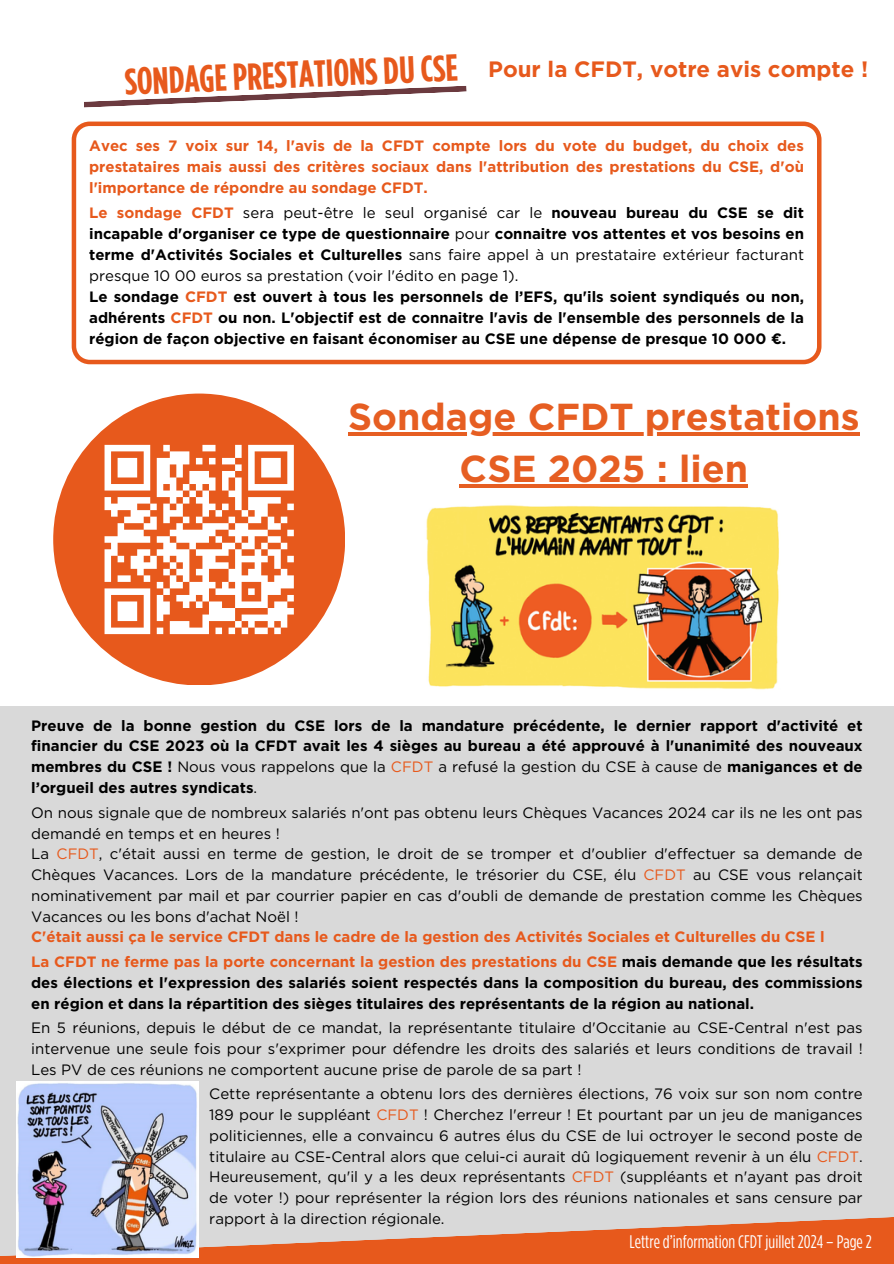
<style>
.page{position:relative;width:894px;height:1264px;background:#fff}
.page>*{position:absolute;margin:0;border:0;box-sizing:border-box;transform-origin:0 0}
.t1{font:700 37.5px/51.8px "Gotham";color:#e65e22;text-align:center}
.t2{font:700 37.5px "Gotham Condensed";color:#e7591c}
.t3{font:700 22.2px "Gotham";color:#e7591c}
.t4{font:18.15px "Gotham Condensed";color:#fff}
.t5{font:15px/20.7px "Gotham";color:#000;text-align:justify}
.t6{font:700 15px/21px "Gotham";color:#000;text-align:justify}
.t7{font:700 15px/21px "Gotham";color:#e7591c;text-align:justify}
.s1{color:#e7591c}
.s2{font-weight:400}
.s3{font-weight:400;color:#e7591c}
</style>
<div class="page">
<svg style="left:72px;top:121px;width:749px;height:243px"></svg>
<svg style="left:84px;top:86px;width:382px;height:22px"></svg>
<div style="left:0;top:705px;width:892px;height:558px;background:#d9d9d9"></div>
<svg style="left:0;top:1216px;width:893px;height:47px"></svg>
<div style="left:53px;top:393px;width:292px;height:292px;background:#e7591c;border-radius:50%"></div>
<svg style="left:104px;top:444px;width:190px;height:191px"></svg>
<img style="left:426px;top:505px;width:353px;height:185px">
<img style="left:16px;top:1081px;width:183px;height:176px">
<hr style="left:348px;top:432px;width:511px;height:4px;background:#e65e22">
<hr style="left:459px;top:484px;width:289px;height:3px;background:#e65e22">
<p class="t2" style="left:124px;top:58px;width:335px;rotate:-2deg">SONDAGE PRESTATIONS DU CSE</p>
<h5 class="t3" style="left:488px;top:55px;width:381px">Pour la CFDT, votre avis compte !</h5>
<p class="t7" style="left:89px;top:135px;width:716px">Avec ses 7 voix sur 14, l'avis de la CFDT compte lors du vote du budget, du choix des prestataires mais aussi des critères sociaux dans l'attribution des prestations du CSE, d'où l'importance de répondre au sondage CFDT.</p>
<h2 class="t6" style="left:89px;top:202px;width:716px"><span class="s1">Le sondage CFDT</span> <span class="s2">sera peut-être le seul organisé car le</span> nouveau bureau du CSE se dit incapable d'organiser ce type de questionnaire <span class="s2">pour</span> connaitre vos attentes et vos besoins en terme d'Activités Sociales et Culturelles <span class="s2">sans faire appel à un prestataire extérieur facturant presque 10 00 euros sa prestation (voir l'édito en page 1).</span></h2>
<p class="t6" style="left:89px;top:286px;width:716px">Le sondage <span class="s1">CFDT</span> est ouvert à tous les personnels de l’EFS, qu'ils soient syndiqués ou non, adhérents <span class="s1">CFDT</span> ou non. L'objectif est de connaitre l'avis de l'ensemble des personnels de la région de façon objective en faisant économiser au CSE une dépense de presque 10 000 €.</p>
<p class="t1" style="left:348px;top:391px;width:512px">Sondage CFDT prestations<br>CSE 2025 : lien</p>
<p class="t6" style="left:31px;top:715px;width:832px">Preuve de la bonne gestion du CSE lors de la mandature précédente, le dernier rapport d'activité et financier du CSE 2023 où la CFDT avait les 4 sièges au bureau a été approuvé à l'unanimité des nouveaux membres du CSE ! <span class="s2">Nous vous rappelons que la</span> <span class="s3">CFDT</span> <span class="s2">a refusé la gestion du CSE à cause de</span> manigances et de l’orgueil des autres syndicats<span class="s2">.</span></p>
<p class="t5" style="left:31px;top:802px;width:832px">On nous signale que de nombreux salariés n'ont pas obtenu leurs Chèques Vacances 2024 car ils ne les ont pas demandé en temps et en heures !</p>
<p class="t5" style="left:31px;top:843px;width:832px">La <span class="s1">CFDT</span>, c'était aussi en terme de gestion, le droit de se tromper et d'oublier d'effectuer sa demande de Chèques Vacances. Lors de la mandature précédente, le trésorier du CSE, élu <span class="s1">CFDT</span> au CSE vous relançait nominativement par mail et par courrier papier en cas d'oubli de demande de prestation comme les Chèques Vacances ou les bons d'achat Noël !</p>
<p class="t7" style="left:31px;top:926px;width:794px">C'était aussi ça le service CFDT dans le cadre de la gestion des Activités Sociales et Culturelles du CSE l</p>
<h5 class="t6" style="left:31px;top:951px;width:832px"><span class="s1">La CFDT ne ferme pas la porte concernant la gestion des prestations du CSE</span> mais demande que les résultats des élections et l'expression des salariés soient respectés dans la composition du bureau, des commissions en région et dans la répartition des sièges titulaires des représentants de la région au national.</h5>
<p class="t5" style="left:31px;top:1017px;width:832px">En 5 réunions, depuis le début de ce mandat, la représentante titulaire d'Occitanie au CSE-Central n'est pas intervenue une seule fois pour s'exprimer pour défendre les droits des salariés et leurs conditions de travail !<br>Les PV de ces réunions ne comportent aucune prise de parole de sa part !</p>
<p class="t5" style="left:209px;top:1083px;width:654px">Cette représentante a obtenu lors des dernières élections, 76 voix sur son nom contre 189 pour le suppléant <span class="s1">CFDT</span> ! Cherchez l'erreur ! Et pourtant par un jeu de manigances politiciennes, elle a convaincu 6 autres élus du CSE de lui octroyer le second poste de titulaire au CSE-Central alors que celui-ci aurait dû logiquement revenir à un élu <span class="s1">CFDT</span>.<br>Heureusement, qu'il y a les deux représentants <span class="s1">CFDT</span> (suppléants et n'ayant pas droit de voter !) pour représenter la région lors des réunions nationales et sans censure par rapport à la direction régionale.</p>
<p class="t4" style="left:629px;top:1230px;width:244px">Lettre d’information CFDT juillet 2024 – Page 2</p>
</div>
